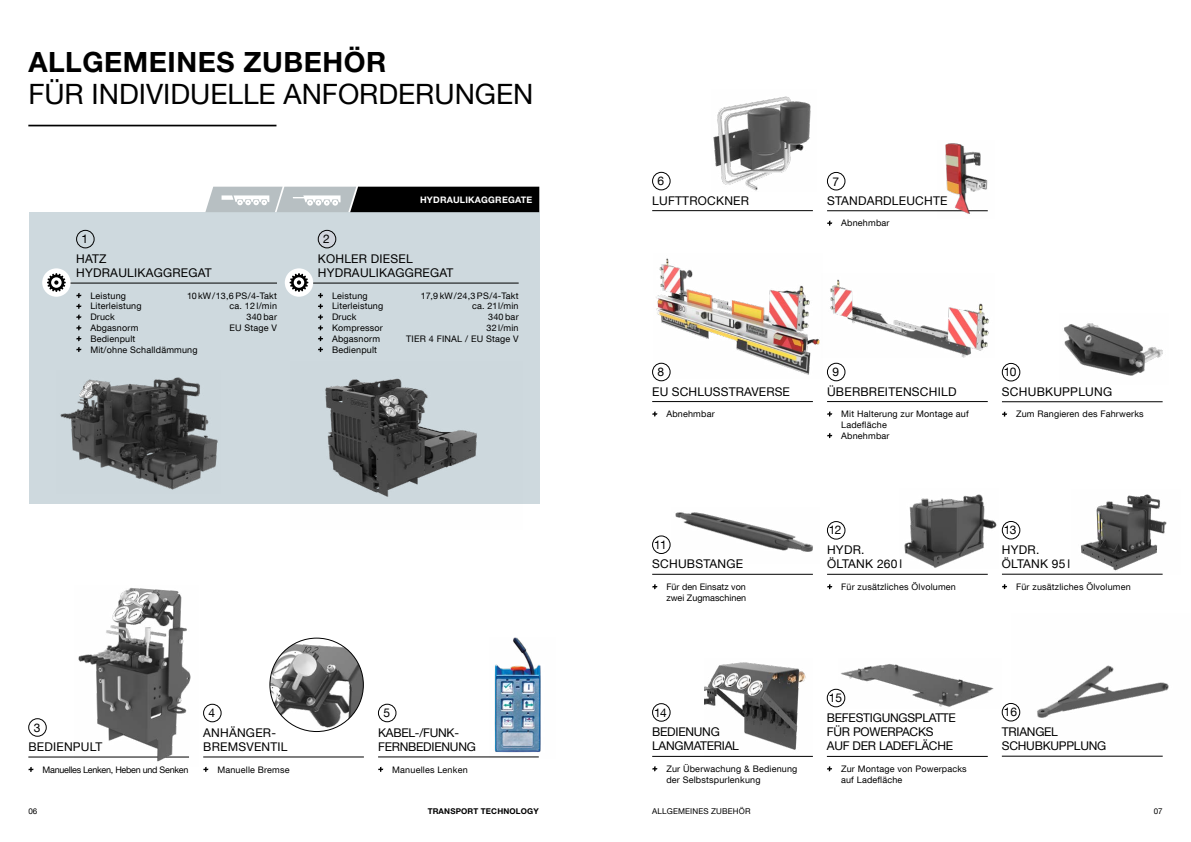
<style>
.page{position:relative;width:1191px;height:842px;background:#fff}
.page>*{position:absolute;margin:0;border:0;box-sizing:border-box;transform-origin:0 0}
.t1{font:28px "Helvetica Neue LT Com";color:#000}
.t2{font:700 28px "Helvetica Neue LT Com";letter-spacing:.02em;color:#000}
.t3{font:12px/19.2px "Helvetica Neue LT Com";letter-spacing:.02em;color:#000}
.t4{font:12px/19.4px "Helvetica Neue LT Com";letter-spacing:-.02em;color:#000}
.t5{font:9px/10.8px "Helvetica Neue LT Com";letter-spacing:.02em;color:#000}
.t6{font:9px/10.8px "Helvetica Neue LT Com";color:#000}
.t7{font:9px "Helvetica Neue LT Com";letter-spacing:-.03em;color:#000}
.t8{font:700 9px "Helvetica Neue LT Com";letter-spacing:.02em;color:#fff}
.t9{font:8px "Helvetica Neue LT Com";letter-spacing:.02em;color:#000}
.t10{font:700 8px "Helvetica Neue LT Com";letter-spacing:.02em;color:#000}
</style>
<div class="page">
<hr style="left:28px;top:125px;width:248px;height:1px;background:#000">
<img style="left:270px;top:638px;width:93px;height:93px;border-radius:47px">
<hr style="left:203px;top:757px;width:161px;height:1px;background:#000">
<div style="left:203px;top:704px;width:18px;height:18px;border:1px solid #000;border-radius:50%"></div>
<svg style="left:203px;top:767px;width:5px;height:5px"></svg>
<hr style="left:28px;top:757px;width:161px;height:1px;background:#000">
<div style="left:28px;top:718px;width:19px;height:19px;border:1px solid #000;border-radius:50%"></div>
<svg style="left:28px;top:767px;width:6px;height:5px"></svg>
<img style="left:75px;top:588px;width:116px;height:174px">
<img style="left:1064px;top:323px;width:99px;height:53px">
<hr style="left:1002px;top:401px;width:160px;height:1px;background:#000">
<div style="left:1002px;top:363px;width:18px;height:18px;border:1px solid #000;border-radius:50%"></div>
<svg style="left:1002px;top:411px;width:5px;height:6px"></svg>
<img style="left:653px;top:258px;width:167px;height:120px">
<hr style="left:652px;top:401px;width:161px;height:1px;background:#000">
<div style="left:652px;top:363px;width:18px;height:18px;background:#fff;border-radius:50%"></div>
<div style="left:652px;top:363px;width:18px;height:18px;border:1px solid #000;border-radius:50%"></div>
<svg style="left:652px;top:411px;width:5px;height:6px"></svg>
<hr style="left:652px;top:756px;width:161px;height:1px;background:#000">
<div style="left:652px;top:703px;width:18px;height:18px;border:1px solid #000;border-radius:50%"></div>
<svg style="left:652px;top:766px;width:5px;height:5px"></svg>
<img style="left:704px;top:662px;width:109px;height:95px">
<hr style="left:827px;top:401px;width:160px;height:1px;background:#000">
<div style="left:827px;top:363px;width:18px;height:18px;border:1px solid #000;border-radius:50%"></div>
<svg style="left:827px;top:411px;width:5px;height:6px"></svg>
<svg style="left:827px;top:433px;width:5px;height:5px"></svg>
<img style="left:830px;top:279px;width:159px;height:78px">
<hr style="left:652px;top:574px;width:161px;height:1px;background:#000">
<div style="left:652px;top:536px;width:18px;height:18px;border:1px solid #000;border-radius:50%"></div>
<svg style="left:652px;top:584px;width:5px;height:5px"></svg>
<img style="left:675px;top:512px;width:138px;height:40px">
<hr style="left:827px;top:210px;width:160px;height:1px;background:#000">
<div style="left:827px;top:172px;width:18px;height:18px;border:1px solid #000;border-radius:50%"></div>
<svg style="left:827px;top:221px;width:5px;height:5px"></svg>
<img style="left:937px;top:143px;width:51px;height:71px">
<div style="left:29px;top:212px;width:510px;height:292px;background:#ced9de"></div>
<img style="left:60px;top:377px;width:158px;height:113px">
<hr style="left:56px;top:283px;width:221px;height:1px;background:#000">
<div style="left:76px;top:230px;width:18px;height:18px;border:1px solid #000;border-radius:50%"></div>
<svg style="left:76px;top:293px;width:5px;height:5px"></svg>
<svg style="left:76px;top:304px;width:5px;height:26px"></svg>
<svg style="left:76px;top:336px;width:5px;height:5px"></svg>
<svg style="left:76px;top:347px;width:5px;height:5px"></svg>
<hr style="left:298px;top:283px;width:220px;height:1px;background:#000">
<div style="left:318px;top:230px;width:18px;height:18px;background:#d1d5dd;border-radius:50%"></div>
<div style="left:318px;top:230px;width:18px;height:18px;border:1px solid #000;border-radius:50%"></div>
<svg style="left:318px;top:293px;width:5px;height:5px"></svg>
<svg style="left:318px;top:304px;width:5px;height:26px"></svg>
<svg style="left:318px;top:336px;width:5px;height:5px"></svg>
<svg style="left:318px;top:347px;width:5px;height:5px"></svg>
<div style="left:42px;top:268px;width:29px;height:29px;background:#fff;border-radius:50%"></div>
<svg style="left:47px;top:273px;width:19px;height:19px"></svg>
<svg style="left:205px;top:187px;width:334px;height:25px;background:#585b5c"></svg>
<div style="left:285px;top:268px;width:28px;height:29px;background:#fff;border-radius:50%"></div>
<svg style="left:290px;top:273px;width:18px;height:19px"></svg>
<hr style="left:827px;top:756px;width:160px;height:1px;background:#000">
<div style="left:827px;top:689px;width:18px;height:18px;border:1px solid #000;border-radius:50%"></div>
<svg style="left:827px;top:766px;width:5px;height:5px"></svg>
<img style="left:838px;top:664px;width:156px;height:43px">
<hr style="left:1001px;top:756px;width:161px;height:1px;background:#000">
<div style="left:1001px;top:703px;width:19px;height:18px;border:1px solid #000;border-radius:50%"></div>
<img style="left:325px;top:378px;width:152px;height:119px">
<img style="left:1012px;top:665px;width:157px;height:57px">
<hr style="left:1002px;top:574px;width:160px;height:1px;background:#000">
<div style="left:1002px;top:521px;width:18px;height:18px;border:1px solid #000;border-radius:50%"></div>
<svg style="left:1002px;top:584px;width:5px;height:5px"></svg>
<hr style="left:827px;top:574px;width:160px;height:1px;background:#000">
<div style="left:827px;top:521px;width:18px;height:18px;border:1px solid #000;border-radius:50%"></div>
<svg style="left:827px;top:584px;width:5px;height:5px"></svg>
<hr style="left:652px;top:210px;width:161px;height:1px;background:#000">
<div style="left:652px;top:172px;width:18px;height:18px;border:1px solid #000;border-radius:50%"></div>
<img style="left:1071px;top:494px;width:96px;height:81px">
<img style="left:904px;top:494px;width:93px;height:74px">
<img style="left:713px;top:96px;width:98px;height:95px">
<hr style="left:378px;top:756px;width:161px;height:1px;background:#000">
<div style="left:378px;top:704px;width:18px;height:18px;border:1px solid #000;border-radius:50%"></div>
<svg style="left:378px;top:767px;width:5px;height:5px"></svg>
<img style="left:490px;top:638px;width:51px;height:120px">
<h1 class="t2" style="left:28px;top:44px;width:360px">ALLGEMEINES ZUBEHÖR</h1>
<h1 class="t1" style="left:28px;top:77px;width:507px">FÜR INDIVIDUELLE ANFORDERUNGEN</h1>
<h2 class="t3" style="left:76px;top:229px;width:32px;text-indent:5px">1<br>HATZ</h2>
<h2 class="t3" style="left:76px;top:263px;width:137px">HYDRAULIKAGGREGAT</h2>
<p class="t5" style="left:90px;top:290px;width:37px">Leistung</p>
<p class="t5" style="left:187px;top:290px;width:91px">10kW/13,6 PS/4-Takt</p>
<p class="t5" style="left:90px;top:301px;width:53px">Literleistung</p>
<p class="t5" style="left:229px;top:301px;width:49px">ca. 12 l/min</p>
<p class="t5" style="left:90px;top:311px;width:26px">Druck</p>
<p class="t5" style="left:247px;top:311px;width:32px">340 bar</p>
<p class="t5" style="left:90px;top:322px;width:49px">Abgasnorm</p>
<p class="t5" style="left:229px;top:322px;width:49px">EU Stage V</p>
<p class="t5" style="left:90px;top:333px;width:109px">Bedienpult<br>Mit/ohne Schalldämmung</p>
<p class="t8" style="left:420px;top:194px;width:114px">HYDRAULIKAGGREGATE</p>
<h2 class="t3" style="left:318px;top:229px;width:96px;text-indent:5px">2<br>KOHLER DIESEL</h2>
<h2 class="t3" style="left:318px;top:263px;width:137px">HYDRAULIKAGGREGAT</h2>
<p class="t5" style="left:332px;top:290px;width:37px">Leistung</p>
<p class="t5" style="left:421px;top:290px;width:99px">17,9 kW/24,3 PS/4-Takt</p>
<p class="t5" style="left:332px;top:301px;width:53px">Literleistung</p>
<p class="t5" style="left:472px;top:301px;width:48px">ca. 21l/min</p>
<p class="t5" style="left:332px;top:311px;width:26px">Druck</p>
<p class="t5" style="left:488px;top:311px;width:32px">340 bar</p>
<p class="t5" style="left:332px;top:322px;width:52px">Kompressor</p>
<p class="t5" style="left:486px;top:322px;width:34px">32 l/min</p>
<p class="t5" style="left:332px;top:333px;width:49px">Abgasnorm</p>
<p class="t5" style="left:406px;top:333px;width:114px">TIER 4 FINAL / EU Stage V</p>
<p class="t5" style="left:332px;top:344px;width:46px">Bedienpult</p>
<h2 class="t3" style="left:28px;top:718px;width:76px;text-indent:5px">3<br>BEDIENPULT</h2>
<p class="t7" style="left:43px;top:764px;width:147px">Manuelles Lenken, Heben und Senken</p>
<h2 class="t3" style="left:203px;top:703px;width:74px;text-indent:5px">4<br>ANHÄNGER-</h2>
<h2 class="t3" style="left:203px;top:737px;width:86px">BREMSVENTIL</h2>
<p class="t5" style="left:217px;top:764px;width:74px">Manuelle Bremse</p>
<h2 class="t4" style="left:378px;top:703px;width:82px;text-indent:5px">5<br>KABEL-/FUNK-</h2>
<h2 class="t4" style="left:378px;top:737px;width:99px">FERNBEDIENUNG</h2>
<p class="t5" style="left:392px;top:764px;width:77px">Manuelles Lenken</p>
<h2 class="t3" style="left:652px;top:171px;width:98px;text-indent:5px">6<br>LUFTTROCKNER</h2>
<h2 class="t3" style="left:827px;top:173px;width:122px;line-height:18.2px;text-indent:5px">7<br>STANDARDLEUCHTE</h2>
<p class="t5" style="left:841px;top:217px;width:50px">Abnehmbar</p>
<h2 class="t3" style="left:652px;top:362px;width:139px;text-indent:5px">8<br>EU SCHLUSSTRAVERSE</h2>
<p class="t5" style="left:666px;top:408px;width:50px">Abnehmbar</p>
<h2 class="t3" style="left:652px;top:535px;width:92px">11<br>SCHUBSTANGE</h2>
<p class="t6" style="left:666px;top:581px;width:81px">Für den Einsatz von zwei Zugmaschinen</p>
<h2 class="t3" style="left:827px;top:362px;width:131px;text-indent:5px">9<br>ÜBERBREITENSCHILD</h2>
<p class="t5" style="left:841px;top:408px;width:129px">Mit Halterung zur Montage auf<br>Ladefläche<br>Abnehmbar</p>
<h2 class="t3" style="left:1002px;top:362px;width:112px">10<br>SCHUBKUPPLUNG</h2>
<p class="t5" style="left:1016px;top:408px;width:129px">Zum Rangieren des Fahrwerks</p>
<h2 class="t3" style="left:827px;top:520px;width:39px">12<br>HYDR.</h2>
<h2 class="t3" style="left:827px;top:554px;width:77px">ÖLTANK 260 l</h2>
<p class="t5" style="left:841px;top:581px;width:116px">Für zusätzliches Ölvolumen</p>
<h2 class="t3" style="left:1002px;top:520px;width:39px">13<br>HYDR.</h2>
<h2 class="t3" style="left:1002px;top:554px;width:70px">ÖLTANK 95 l</h2>
<p class="t5" style="left:1016px;top:581px;width:116px">Für zusätzliches Ölvolumen</p>
<h2 class="t4" style="left:652px;top:702px;width:69px">14<br>BEDIENUNG</h2>
<h2 class="t4" style="left:652px;top:736px;width:88px">LANGMATERIAL</h2>
<p class="t5" style="left:666px;top:763px;width:133px">Zur Überwachung &amp; Bedienung der Selbstspurlenkung</p>
<h2 class="t4" style="left:827px;top:688px;width:131px">15<br>BEFESTIGUNGSPLATTE</h2>
<h2 class="t4" style="left:827px;top:724px;width:128px;line-height:14.4px">FÜR POWERPACKS<br>AUF DER LADEFLÄCHE</h2>
<p class="t5" style="left:841px;top:763px;width:127px">Zur Montage von Powerpacks auf Ladefläche</p>
<h2 class="t4" style="left:1001px;top:702px;width:58px">16<br>TRIANGEL</h2>
<h2 class="t4" style="left:1001px;top:736px;width:106px">SCHUBKUPPLUNG</h2>
<p class="t9" style="left:28px;top:806px;width:10px">06</p>
<p class="t10" style="left:428px;top:806px;width:113px">TRANSPORT TECHNOLOGY</p>
<p class="t9" style="left:652px;top:806px;width:100px">ALLGEMEINES ZUBEHÖR</p>
<p class="t9" style="left:1153px;top:806px;width:10px">07</p>
</div>
